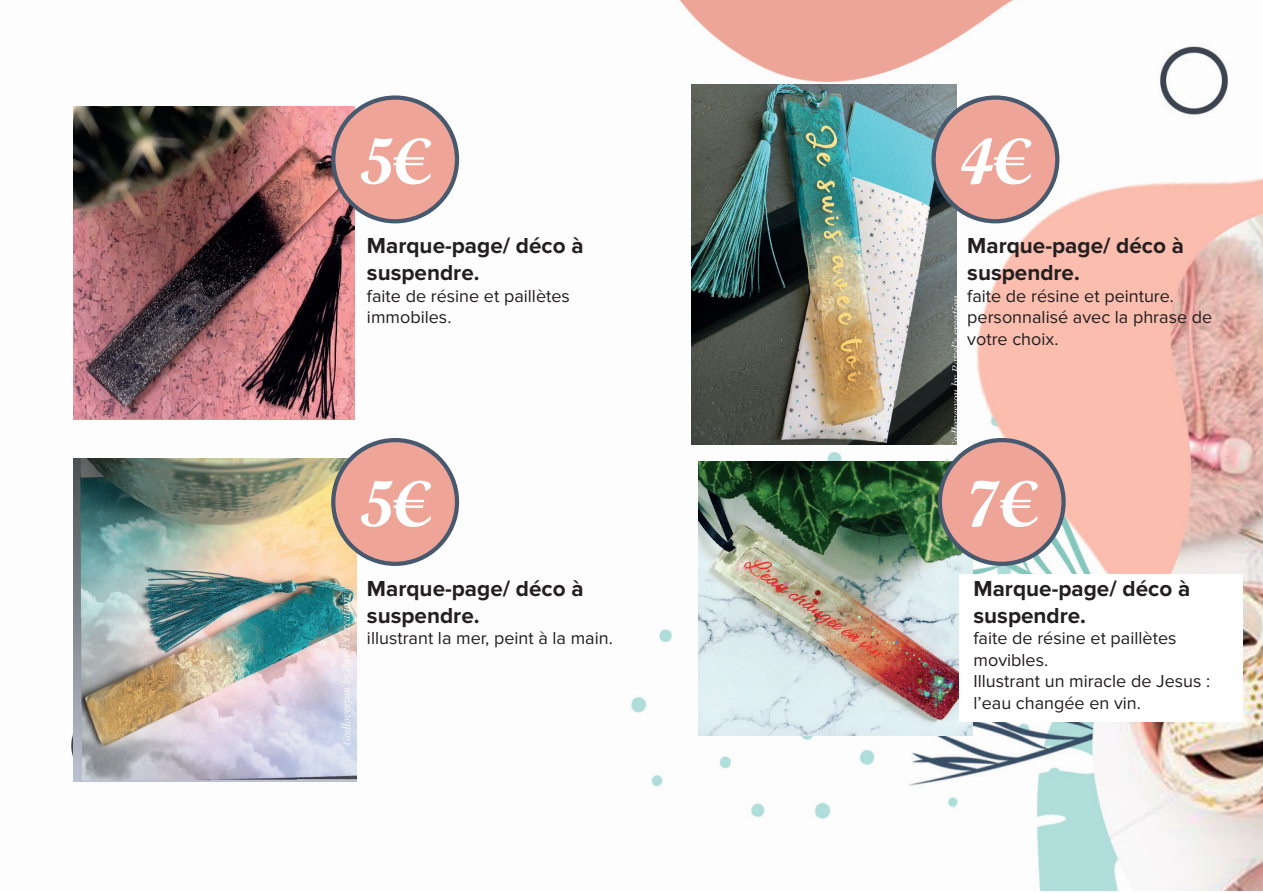
<style>
.page{position:relative;width:1263px;height:893px;background:#fff}
.page>*{position:absolute;margin:0;border:0;box-sizing:border-box;transform-origin:0 0}
.t1{font:65.4px "Script MT Bold";color:#fff}
.t2{font:700 22.5px/27px "Proxima Nova";color:#231f20}
.t3{font:18px/21.6px "Proxima Nova";color:#231f20}
</style>
<div class="page">
<img style="left:71px;top:0;width:1192px;height:890px">
<img style="left:73px;top:107px;width:282px;height:312px">
<div style="left:333px;top:98px;width:124px;height:123px;background:#eea598;border-radius:50%"></div>
<div style="left:331px;top:95px;width:128px;height:128px;border:4px solid #47596e;border-radius:50%"></div>
<img style="left:73px;top:458px;width:283px;height:324px">
<div style="left:333px;top:440px;width:124px;height:124px;background:#eea598;border-radius:50%"></div>
<div style="left:331px;top:438px;width:128px;height:128px;border:4px solid #47596e;border-radius:50%"></div>
<img style="left:698px;top:461px;width:275px;height:275px">
<div style="left:940px;top:440px;width:123px;height:124px;background:#eea598;border-radius:50%"></div>
<div style="left:938px;top:438px;width:128px;height:128px;border:4px solid #47596e;border-radius:50%"></div>
<img style="left:691px;top:84px;width:265px;height:361px">
<div style="left:933px;top:98px;width:124px;height:123px;background:#eea598;border-radius:50%"></div>
<div style="left:931px;top:95px;width:128px;height:128px;border:4px solid #47596e;border-radius:50%"></div>
<div style="left:959px;top:574px;width:284px;height:148px;background:#fff"></div>
<h1 class="t1" style="left:360px;top:121px;width:72px">5€</h1>
<p class="t2" style="left:367px;top:233px;width:218px">Marque-page/ déco à suspendre.</p>
<p class="t3" style="left:367px;top:285px;width:204px">faite de résine et paillètes immobiles.</p>
<h1 class="t1" style="left:960px;top:121px;width:72px">4€</h1>
<p class="t2" style="left:967px;top:233px;width:218px">Marque-page/ déco à suspendre.</p>
<p class="t3" style="left:967px;top:285px;width:247px">faite de résine et peinture. personnalisé avec la phrase de votre choix.</p>
<h1 class="t1" style="left:360px;top:464px;width:72px">5€</h1>
<h1 class="t1" style="left:966px;top:464px;width:72px">7€</h1>
<p class="t2" style="left:367px;top:575px;width:218px">Marque-page/ déco à suspendre.</p>
<p class="t3" style="left:367px;top:628px;width:247px">illustrant la mer, peint à la main.</p>
<p class="t2" style="left:973px;top:575px;width:218px">Marque-page/ déco à suspendre.</p>
<p class="t3" style="left:973px;top:628px;width:238px">faite de résine et paillètes movibles.<br>Illustrant un miracle de Jesus : l’eau changée en vin.</p>
</div>
